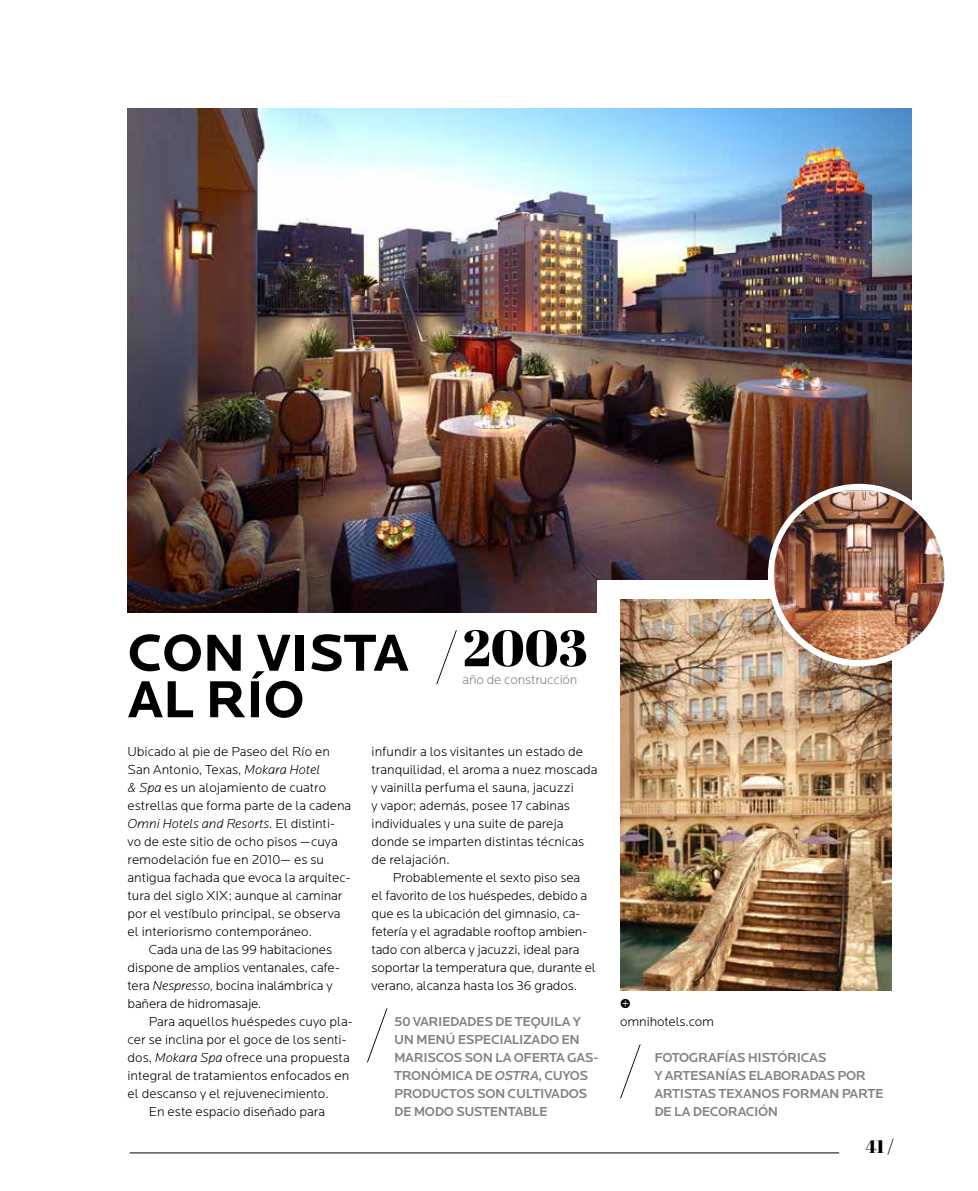
<style>
.page{position:relative;width:978px;height:1191px;background:#fff}
.page>*{position:absolute;margin:0;border:0;box-sizing:border-box;transform-origin:0 0}
.t1{font:700 54px/46.5px "Locator";letter-spacing:-.01em;color:#000}
.t2{font:51px "Abril Fatface";color:#000}
.t3{font:18px "Abril Fatface";color:#000}
.t4{font:300 13.5px/18px "Locator";color:#000}
.t5{font:500 13.5px/18px "Locator";letter-spacing:-.03em;color:#808285}
.t6{font:300 13.5px "Locator";letter-spacing:-.01em;color:#808285}
.t7{font:13.5px "Klavika Arrows";color:#000}
.s1{font-style:italic}
</style>
<div class="page">
<img style="left:128px;top:108px;width:783px;height:504px">
<div style="left:597px;top:580px;width:381px;height:248px;background:#fff"></div>
<hr style="left:130px;top:1152px;width:709px;height:1px;background:#000">
<svg style="left:436px;top:630px;width:21px;height:55px"></svg>
<svg style="left:367px;top:1008px;width:21px;height:55px"></svg>
<svg style="left:620px;top:1044px;width:21px;height:55px"></svg>
<img style="left:620px;top:600px;width:272px;height:390px">
<div style="left:768px;top:484px;width:182px;height:182px;background:#fff;border-radius:50%"></div>
<img style="left:774px;top:489px;width:170px;height:171px;border-radius:85px">
<h1 class="t1" style="left:128px;top:631px;width:283px">CON VISTA<br>AL RÍO</h1>
<h2 class="t2" style="left:463px;top:612px;width:127px">2003</h2>
<p class="t6" style="left:463px;top:672px;width:116px">año de construcción</p>
<p class="t4" style="left:128px;top:743px;width:225px">Ubicado al pie de Paseo del Río en San Antonio, Texas, <span class="s1">Mokara Hotel<br>&amp; Spa</span> es un alojamiento de cuatro estrellas que forma parte de la cadena <span class="s1">Omni Hotels and Resorts</span>. El distinti&shy;vo de este sitio de ocho pisos —cuya remodelación fue en 2010— es su antigua fachada que evoca la arquitec&shy;tura del siglo XIX; aunque al caminar por el vestíbulo principal, se observa el interiorismo contemporáneo.</p>
<p class="t4" style="left:128px;top:941px;width:214px;text-indent:21px">Cada una de las 99 habitaciones dispone de amplios ventanales, cafe&shy;tera <span class="s1">Nespresso</span>, bocina inalámbrica y bañera de hidromasaje.</p>
<p class="t4" style="left:149px;top:1013px;width:205px">Para aquellos huéspedes cuyo pla-</p>
<p class="t4" style="left:128px;top:1031px;width:220px">cer se inclina por el goce de los senti-</p>
<p class="t4" style="left:128px;top:1049px;width:224px">dos, <span class="s1">Mokara Spa</span> ofrece una propuesta</p>
<p class="t4" style="left:128px;top:1067px;width:223px">integral de tratamientos enfocados en</p>
<p class="t4" style="left:128px;top:1085px;width:203px">el descanso y el rejuvenecimiento.</p>
<p class="t4" style="left:149px;top:1103px;width:178px">En este espacio diseñado para</p>
<p class="t4" style="left:372px;top:743px;width:227px">infundir a los visitantes un estado de tranquilidad, el aroma a nuez moscada y vainilla perfuma el sauna, jacuzzi<br>y vapor; además, posee 17 cabinas individuales y una suite de pareja donde se imparten distintas técnicas de relajación.</p>
<p class="t4" style="left:372px;top:869px;width:226px;text-indent:21px">Probablemente el sexto piso sea<br>el favorito de los huéspedes, debido a que es la ubicación del gimnasio, ca&shy;fetería y el agradable rooftop ambien&shy;tado con alberca y jacuzzi, ideal para soportar la temperatura que, durante el verano, alcanza hasta los 36 grados.</p>
<p class="t5" style="left:394px;top:1013px;width:206px">50 VARIEDADES DE TEQUILA Y<br>UN MENÚ ESPECIALIZADO EN<br>MARISCOS SON LA OFERTA GAS-<br>TRONÓMICA DE <span class="s1">OSTRA</span>, CUYOS<br>PRODUCTOS SON CULTIVADOS<br>DE MODO SUSTENTABLE</p>
<p class="t7" style="left:620px;top:999px;width:12px">#</p>
<p class="t4" style="left:620px;top:1013px;width:96px">omnihotels.com</p>
<p class="t5" style="left:654px;top:1049px;width:231px">FOTOGRAFÍAS HISTÓRICAS<br>Y ARTESANÍAS ELABORADAS POR<br>ARTISTAS TEXANOS FORMAN PARTE<br>DE LA DECORACIÓN</p>
<h3 class="t3" style="left:866px;top:1134px;width:29px">41 /</h3>
</div>
